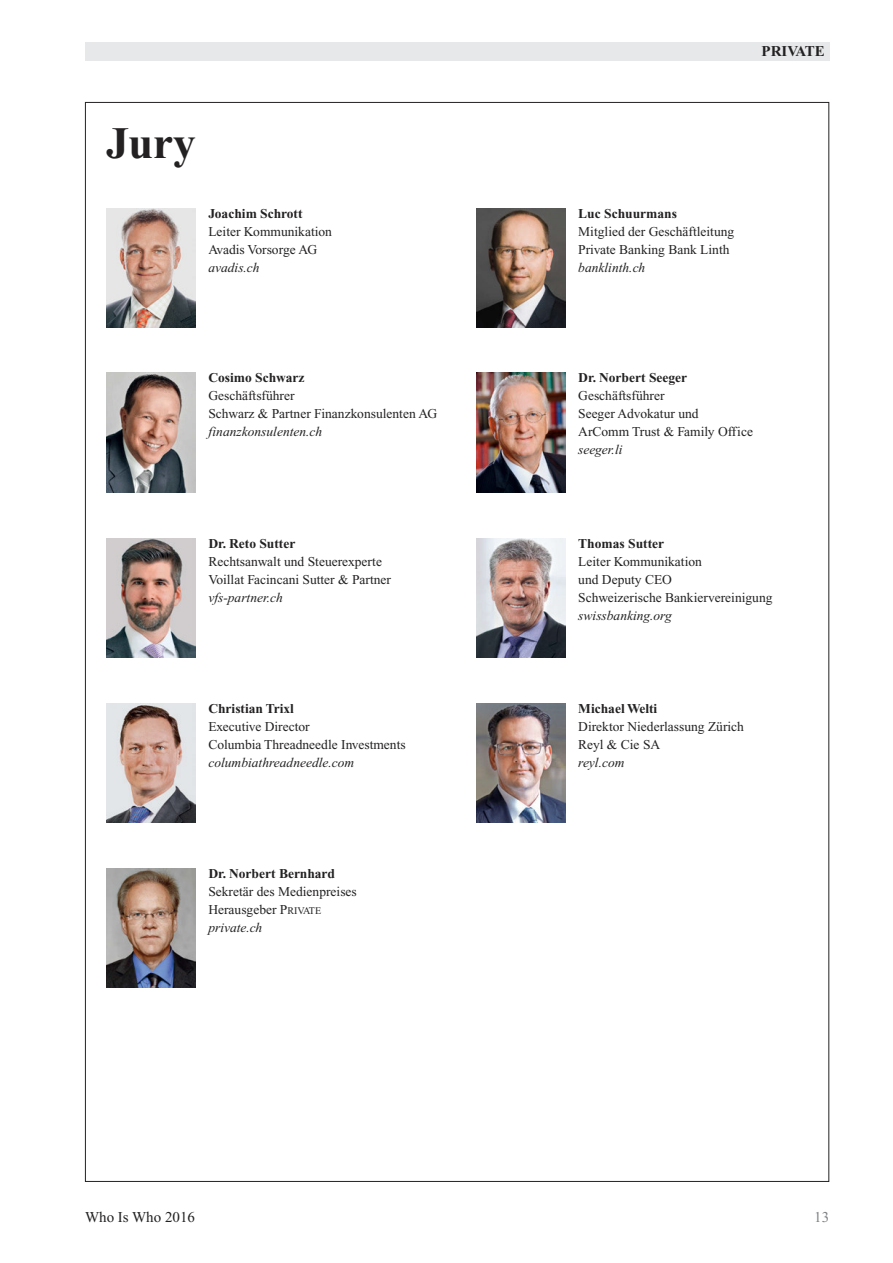
<style>
.page{position:relative;width:893px;height:1263px;background:#fff}
.page>*{position:absolute;margin:0;border:0;box-sizing:border-box;transform-origin:0 0}
.t1{font:700 45px "Times New Roman PS Std";color:#232122}
.t2{font:15px "Times New Roman PS Std";color:#232122}
.t3{font:700 15px "Times New Roman PS Std";color:#232122}
.t4{font:15px "Times New Roman PS Std";color:#7f8285}
.t5{font:13.5px/18px "Times New Roman PS Std";color:#232122}
.t6{font:700 13.5px "Times New Roman PS Std";color:#232122}
.t7{font:italic 13.5px "Times New Roman PS Std";color:#232122}
.s1{font-size:10.2px}
.s2{font-style:italic}
</style>
<div class="page">
<div style="left:85px;top:43px;width:744px;height:18px;background:#e7e8ea"></div>
<img style="left:476px;top:538px;width:90px;height:119px">
<img style="left:476px;top:208px;width:90px;height:119px">
<img style="left:476px;top:373px;width:90px;height:119px">
<img style="left:106px;top:704px;width:90px;height:119px">
<img style="left:106px;top:373px;width:90px;height:119px">
<img style="left:106px;top:538px;width:90px;height:119px">
<img style="left:106px;top:869px;width:90px;height:119px">
<img style="left:106px;top:208px;width:90px;height:119px">
<img style="left:476px;top:704px;width:90px;height:119px">
<h1 class="t1" style="left:106px;top:128px;width:91px">Jury</h1>
<p class="t6" style="left:208px;top:209px;width:96px">Joachim Schrott</p>
<p class="t5" style="left:208px;top:224px;width:125px">Leiter Kommunikation<br>Avadis Vorsorge AG</p>
<p class="t7" style="left:208px;top:262px;width:53px">avadis.ch</p>
<p class="t6" style="left:208px;top:373px;width:98px">Cosimo Schwarz</p>
<p class="t5" style="left:208px;top:388px;width:231px">Geschäftsführer<br>Schwarz &amp; Partner Finanzkonsulenten AG</p>
<p class="t7" style="left:208px;top:427px;width:115px">finanzkonsulenten.ch</p>
<p class="t6" style="left:208px;top:539px;width:89px">Dr. reto Sutter</p>
<p class="t5" style="left:208px;top:553px;width:184px">Rechtsanwalt und Steuerexperte<br>Voillat Facincani Sutter &amp; Partner</p>
<p class="t7" style="left:208px;top:592px;width:76px">vfs-partner.ch</p>
<p class="t6" style="left:208px;top:704px;width:87px">Christian trixl</p>
<p class="t5" style="left:208px;top:719px;width:199px">Executive Director<br>Columbia Threadneedle Investments</p>
<p class="t7" style="left:208px;top:758px;width:147px">columbiathreadneedle.com</p>
<p class="t6" style="left:208px;top:869px;width:128px">Dr. Norbert Bernhard</p>
<p class="t5" style="left:208px;top:884px;width:150px">Sekretär des Medienpreises<br>Herausgeber P<span class="s1">RIVATE </span><span class="s2">private.ch</span></p>
<p class="t3" style="left:762px;top:46px;width:65px">PrIvate</p>
<p class="t6" style="left:578px;top:209px;width:100px">Luc Schuurmans</p>
<p class="t5" style="left:578px;top:224px;width:157px">Mitglied der Geschäftleitung<br>Private Banking Bank Linth</p>
<p class="t7" style="left:578px;top:262px;width:68px">banklinth.ch</p>
<p class="t6" style="left:578px;top:373px;width:110px">Dr. Norbert Seeger</p>
<p class="t5" style="left:578px;top:388px;width:176px">Geschäftsführer<br>Seeger Advokatur und<br>ArComm Trust &amp; Family Office</p>
<p class="t7" style="left:578px;top:445px;width:46px">seeger.li</p>
<p class="t6" style="left:578px;top:539px;width:87px">thomas Sutter</p>
<p class="t5" style="left:578px;top:553px;width:196px">Leiter Kommunikation<br>und Deputy CEO<br>Schweizerische Bankiervereinigung</p>
<p class="t7" style="left:578px;top:610px;width:95px">swissbanking.org</p>
<p class="t6" style="left:578px;top:704px;width:81px">Michael Welti</p>
<p class="t5" style="left:578px;top:719px;width:167px">Direktor Niederlassung Zürich<br>Reyl &amp; Cie SA</p>
<p class="t7" style="left:578px;top:758px;width:48px">reyl.com</p>
<p class="t2" style="left:85px;top:1212px;width:111px">Who Is Who 2016</p>
<p class="t4" style="left:814px;top:1212px;width:16px">13</p>
</div>
